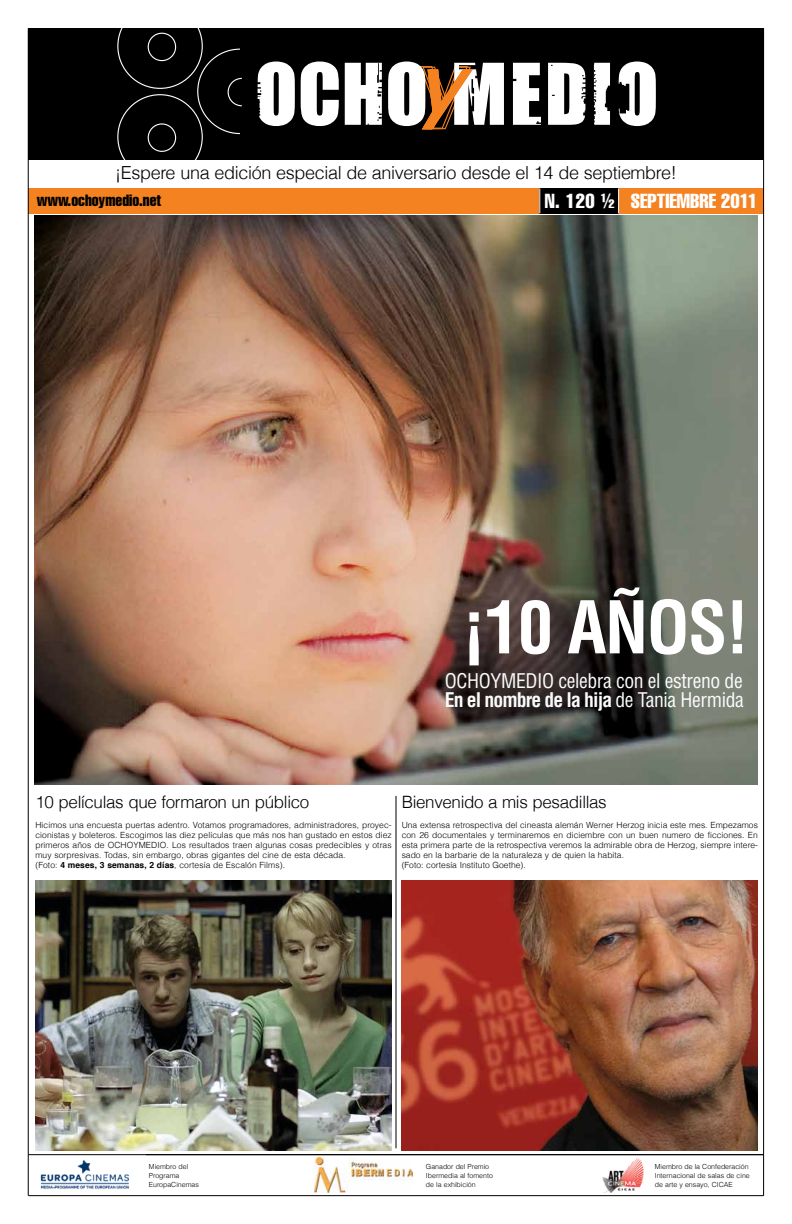
<style>
.page{position:relative;width:792px;height:1224px;background:#fff}
.page>*{position:absolute;margin:0;border:0;box-sizing:border-box;transform-origin:0 0}
.t1{font:700 condensed 70.8px "Helvetica";letter-spacing:-.025em;color:#fff}
.t2{font:extra-condensed 20px "Helvetica";color:#fff}
.t3{font:condensed 19.7px/19.7px "Helvetica";letter-spacing:-.02em;color:#fbfbfb}
.t4{font:300 18px "Helvetica";letter-spacing:-.02em;color:#000}
.t5{font:300 17px "Helvetica";letter-spacing:-.02em;color:#000}
.t6{font:extra-condensed 16px "Helvetica";color:#000}
.t7{font:300 8.5px/10px "Helvetica";letter-spacing:.01em;color:#000}
.t8{font:300 7px/9px "Helvetica";color:#000}
.s1{font-weight:700}
</style>
<div class="page">
<img style="left:28px;top:1160px;width:117px;height:37px">
<img style="left:34px;top:216px;width:724px;height:568px">
<div style="left:28px;top:28px;width:736px;height:132px;background:#000"></div>
<svg style="left:301px;top:62px;width:38px;height:64px"></svg>
<svg style="left:258px;top:62px;width:37px;height:64px"></svg>
<svg style="left:345px;top:63px;width:37px;height:62px;background:#dbdbdb"></svg>
<svg style="left:513px;top:63px;width:28px;height:62px"></svg>
<svg style="left:548px;top:63px;width:37px;height:62px;background:#dbdbdb"></svg>
<svg style="left:594px;top:63px;width:16px;height:62px"></svg>
<svg style="left:619px;top:62px;width:37px;height:64px"></svg>
<svg style="left:388px;top:62px;width:116px;height:68px"></svg>
<svg style="left:117px;top:28px;width:125px;height:132px"></svg>
<hr style="left:28px;top:1155px;width:736px;height:1px;background:#000">
<hr style="left:28px;top:1195px;width:736px;height:1px;background:#000">
<div style="left:28px;top:188px;width:736px;height:25px;background:#f58220"></div>
<div style="left:539px;top:188px;width:80px;height:25px;background:#000"></div>
<svg style="left:618px;top:188px;width:1px;height:25px"></svg>
<svg style="left:539px;top:188px;width:1px;height:25px"></svg>
<hr style="left:28px;top:28px;width:1px;height:1168px;background:#000">
<img style="left:603px;top:1158px;width:41px;height:34px">
<hr style="left:396px;top:796px;width:1px;height:352px;background:#000">
<img style="left:402px;top:881px;width:356px;height:270px">
<hr style="left:763px;top:28px;width:1px;height:1168px;background:#000">
<img style="left:315px;top:1158px;width:97px;height:35px">
<img style="left:35px;top:881px;width:357px;height:270px">
<h3 class="t4" style="left:115px;top:165px;width:563px">¡Espere una edición especial de aniversario desde el 14 de septiembre!</h3>
<h3 class="t6" style="left:37px;top:190px;width:126px">www.ochoymedio.net</h3>
<h2 class="t2" style="left:545px;top:188px;width:214px">N. 120 ½ SEPTIEMBRE 2011</h2>
<h1 class="t1" style="left:462px;top:585px;width:288px">¡10 AÑOS!</h1>
<h3 class="t3" style="left:445px;top:670px;width:300px">OCHOYMEDIO celebra con el estreno de<br><span class="s1">En el nombre de la hija</span> de Tania Hermida</h3>
<h3 class="t5" style="left:35px;top:795px;width:275px">10 películas que formaron un público</h3>
<p class="t7" style="left:35px;top:821px;width:358px">Hicimos una encuesta puertas adentro. Votamos programadores, administradores, proyec&shy;cionistas y boleteros. Escogimos las diez películas que más nos han gustado en estos diez primeros años de OCHOYMEDIO. Los resultados traen algunas cosas predecibles y otras muy sorpresivas. Todas, sin embargo, obras gigantes del cine de esta década.<br>(Foto: <span class="s1">4 meses, 3 semanas, 2 días</span>, cortesía de Escalón Films).</p>
<h3 class="t5" style="left:402px;top:795px;width:207px">Bienvenido a mis pesadillas</h3>
<p class="t7" style="left:402px;top:821px;width:358px">Una extensa retrospectiva del cineasta alemán Werner Herzog inicia este mes. Empezamos con 26 documentales y terminaremos en diciembre con un buen numero de ficciones. En esta primera parte de la retrospectiva veremos la admirable obra de Herzog, siempre intere&shy;sado en la barbarie de la naturaleza y de quien la habita.<br>(Foto: cortesía Instituto Goethe).</p>
<p class="t8" style="left:149px;top:1162px;width:52px">Miembro del<br>Programa<br>EuropaCinemas</p>
<p class="t8" style="left:426px;top:1162px;width:69px">Ganador del Premio<br>Ibermedia al fomento de la exhibición</p>
<p class="t8" style="left:655px;top:1162px;width:97px">Miembro de la Confederación<br>Internacional de salas de cine de arte y ensayo, CICAE</p>
</div>
